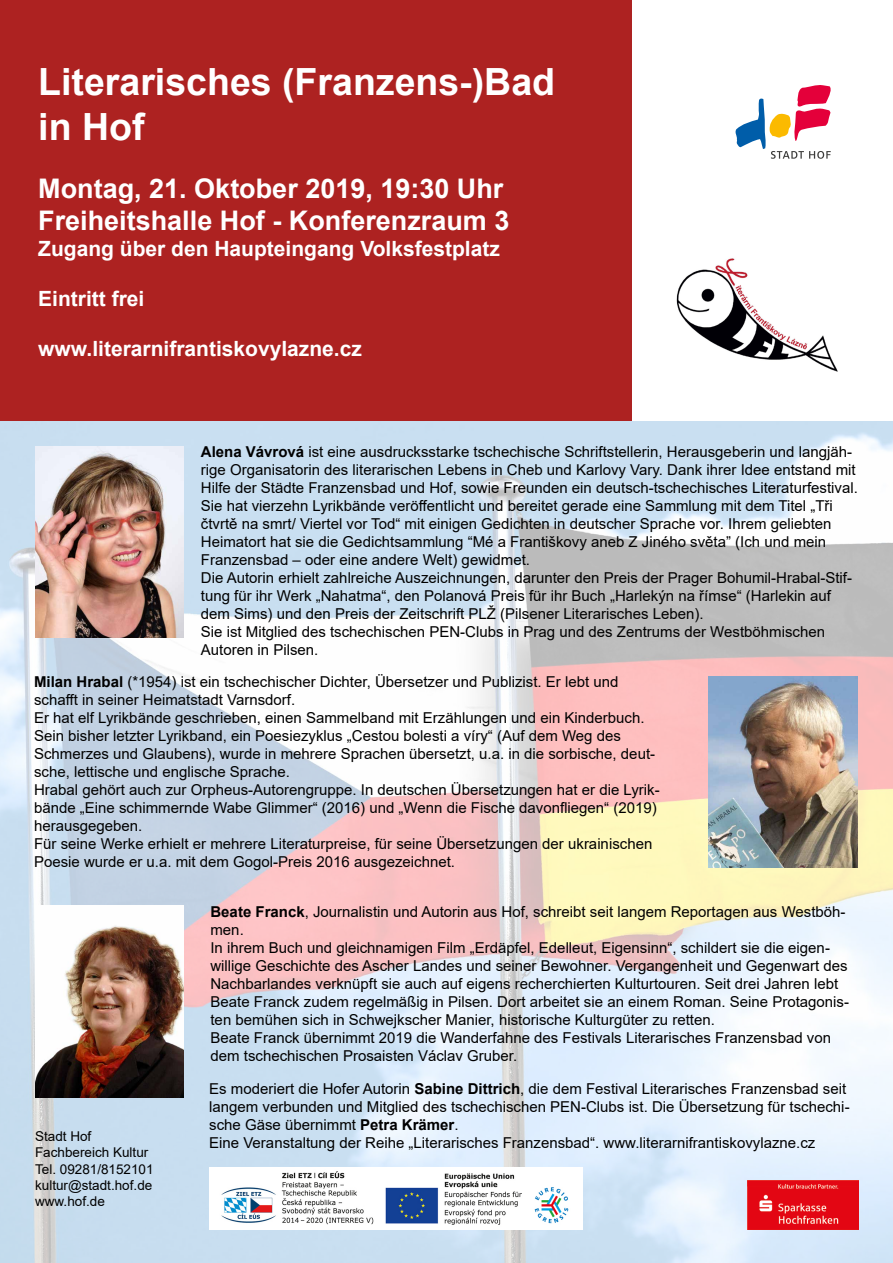
<style>
.page{position:relative;width:893px;height:1263px;background:#fff}
.page>*{position:absolute;margin:0;border:0;box-sizing:border-box;transform-origin:0 0}
.t1{font:700 37.5px/45px "Arial";color:#fff}
.t2{font:700 27px/32.4px "Arial";color:#fff}
.t3{font:700 21px "Arial";color:#fff}
.t4{font:15px/18px "Arial";color:#000}
.t5{font:13.5px/16.2px "Arial";color:#000}
.s1{font-weight:700}
</style>
<div class="page">
<img style="left:0;top:421px;width:893px;height:842px">
<svg style="left:735px;top:85px;width:96px;height:74px"></svg>
<div style="left:0;top:0;width:631px;height:421px;background:#ad2221"></div>
<img style="left:35px;top:446px;width:149px;height:192px">
<img style="left:709px;top:676px;width:148px;height:191px">
<img style="left:35px;top:906px;width:149px;height:191px">
<img style="left:676px;top:258px;width:162px;height:114px">
<img style="left:209px;top:1167px;width:374px;height:62px">
<img style="left:748px;top:1180px;width:111px;height:50px">
<h1 class="t1" style="left:38px;top:60px;width:518px">Literarisches (Franzens-)Bad in Hof</h1>
<h2 class="t2" style="left:38px;top:173px;width:473px">Montag, 21. Oktober 2019, 19:30 Uhr<br>Freiheitshalle Hof - Konferenzraum 3</h2>
<h3 class="t3" style="left:38px;top:233px;width:463px">Zugang über den Haupteingang Volksfestplatz</h3>
<h3 class="t3" style="left:38px;top:284px;width:108px">Eintritt frei</h3>
<h3 class="t3" style="left:38px;top:334px;width:325px">www.literarnifrantiskovylazne.cz</h3>
<p class="t4" style="left:201px;top:443px;width:658px"><span class="s1">Alena Vávrová</span> ist eine ausdrucksstarke tschechische Schriftstellerin, Herausgeberin und langjäh&shy;rige Organisatorin des literarischen Lebens in Cheb und Karlovy Vary. Dank ihrer Idee entstand mit Hilfe der Städte Franzensbad und Hof, sowie Freunden ein deutsch-tschechisches Literaturfestival.<br>Sie hat vierzehn Lyrikbände veröffentlicht und bereitet gerade eine Sammlung mit dem Titel „Tři čtvrtě na smrt/ Viertel vor Tod“ mit einigen Gedichten in deutscher Sprache vor. Ihrem geliebten Heimatort hat sie die Gedichtsammlung “Mé a Františkovy aneb Z Jiného světa” (Ich und mein Franzensbad – oder eine andere Welt) gewidmet.<br>Die Autorin erhielt zahlreiche Auszeichnungen, darunter den Preis der Prager Bohumil-Hrabal-Stif&shy;tung für ihr Werk „Nahatma“, den Polanová Preis für ihr Buch „Harlekýn na římse“ (Harlekin auf dem Sims) und den Preis der Zeitschrift PLŽ (Pilsener Literarisches Leben).<br>Sie ist Mitglied des tschechischen PEN-Clubs in Prag und des Zentrums der Westböhmischen Autoren in Pilsen.</p>
<p class="t4" style="left:34px;top:673px;width:627px"><span class="s1">Milan Hrabal</span> (*1954) ist ein tschechischer Dichter, Übersetzer und Publizist. Er lebt und schafft in seiner Heimatstadt Varnsdorf.<br>Er hat elf Lyrikbände geschrieben, einen Sammelband mit Erzählungen und ein Kinderbuch.<br>Sein bisher letzter Lyrikband, ein Poesiezyklus „Cestou bolesti a víry“ (Auf dem Weg des Schmerzes und Glaubens), wurde in mehrere Sprachen übersetzt, u.a. in die sorbische, deut&shy;sche, lettische und englische Sprache.<br>Hrabal gehört auch zur Orpheus-Autorengruppe. In deutschen Übersetzungen hat er die Lyrik&shy;bände „Eine schimmernde Wabe Glimmer“ (2016) und „Wenn die Fische davonfliegen“ (2019) herausgegeben.<br>Für seine Werke erhielt er mehrere Literaturpreise, für seine Übersetzungen der ukrainischen Poesie wurde er u.a. mit dem Gogol-Preis 2016 ausgezeichnet.</p>
<p class="t5" style="left:35px;top:1128px;width:120px">Stadt Hof<br>Fachbereich Kultur<br>Tel. 09281/8152101 kultur@stadt.hof.de www.hof.de</p>
<p class="t4" style="left:210px;top:902px;width:640px"><span class="s1">Beate Franck</span>, Journalistin und Autorin aus Hof, schreibt seit langem Reportagen aus Westböh&shy;men.<br>In ihrem Buch und gleichnamigen Film „Erdäpfel, Edelleut, Eigensinn“, schildert sie die eigen&shy;willige Geschichte des Ascher Landes und seiner Bewohner. Vergangenheit und Gegenwart des Nachbarlandes verknüpft sie auch auf eigens recherchierten Kulturtouren. Seit drei Jahren lebt Beate Franck zudem regelmäßig in Pilsen. Dort arbeitet sie an einem Roman. Seine Protagonis&shy;ten bemühen sich in Schwejkscher Manier, historische Kulturgüter zu retten.<br>Beate Franck übernimmt 2019 die Wanderfahne des Festivals Literarisches Franzensbad von dem tschechischen Prosaisten Václav Gruber.</p>
<p class="t4" style="left:209px;top:1080px;width:642px">Es moderiert die Hofer Autorin <span class="s1">Sabine Dittrich</span>, die dem Festival Literarisches Franzensbad seit langem verbunden und Mitglied des tschechischen PEN-Clubs ist. Die Übersetzung für tschechi&shy;sche Gäse übernimmt <span class="s1">Petra Krämer</span>.<br>Eine Veranstaltung der Reihe „Literarisches Franzensbad“. www.literarnifrantiskovylazne.cz</p>
</div>
